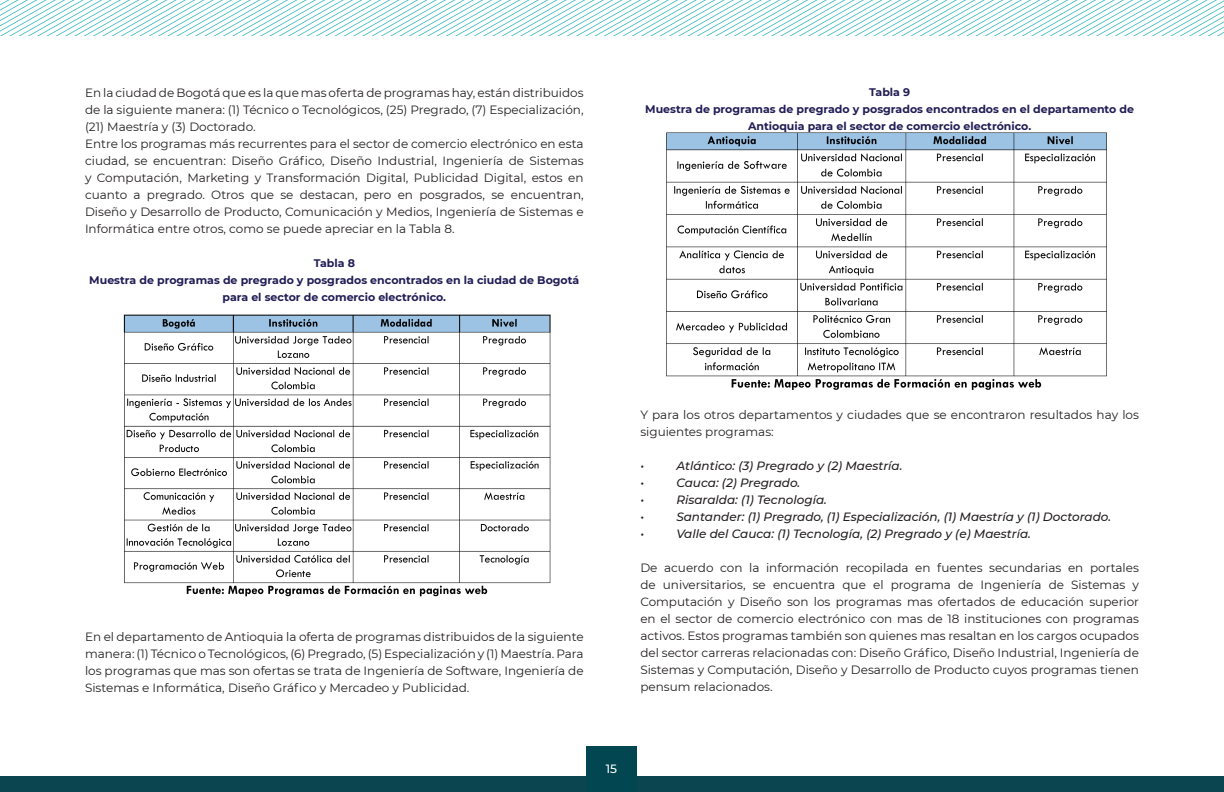
<style>
.page{position:relative;width:1224px;height:792px;background:#fff}
.page>*{position:absolute;margin:0;border:0;box-sizing:border-box;transform-origin:0 0}
.Estilo_de_párrafo_1{font:12px/17px "Montserrat";color:#231f20;text-align:justify}
.Estilo_de_párrafo_1-2{font:italic 500 12px "Montserrat";color:#231f20}
.t1{font:500 12px "Montserrat";color:#fff}
.Titulo_tablas{font:700 11px/17px "Montserrat";color:#211d56;text-align:center}
</style>
<div class="page">
<div style="left:0;top:777px;width:1224px;height:15px;background:#0a4550"></div>
<div style="left:586px;top:747px;width:50px;height:45px;background:#024651"></div>
<svg style="left:0;top:0;width:1224px;height:36px"></svg>
<img style="left:123px;top:314px;width:428px;height:283px">
<img style="left:666px;top:132px;width:441px;height:258px">
<p class="Estilo_de_párrafo_1" style="left:85px;top:83px;width:500px">En la ciudad de Bogotá que es la que mas oferta de programas hay, están distribuidos de la siguiente manera: (1) Técnico o Tecnológicos, (25) Pregrado, (7) Especialización, (21) Maestría y (3) Doctorado.</p>
<p class="Estilo_de_párrafo_1" style="left:85px;top:134px;width:500px">Entre los programas más recurrentes para el sector de comercio electrónico en esta ciudad, se encuentran: Diseño Gráfico, Diseño Industrial, Ingeniería de Sistemas y Computación, Marketing y Transformación Digital, Publicidad Digital, estos en cuanto a pregrado. Otros que se destacan, pero en posgrados, se encuentran, Diseño y Desarrollo de Producto, Comunicación y Medios, Ingeniería de Sistemas e Informática entre otros, como se puede apreciar en la Tabla 8.</p>
<p class="Titulo_tablas" style="left:314px;top:254px;width:43px">Tabla 8</p>
<p class="Titulo_tablas" style="left:89px;top:271px;width:492px">Muestra de programas de pregrado y posgrados encontrados en la ciudad de Bogotá para el sector de comercio electrónico.</p>
<p class="Titulo_tablas" style="left:869px;top:83px;width:43px">Tabla 9</p>
<p class="Titulo_tablas" style="left:645px;top:100px;width:490px">Muestra de programas de pregrado y posgrados encontrados en el departamento de<br>Antioquia para el sector de comercio electrónico.</p>
<p class="Estilo_de_párrafo_1" style="left:85px;top:627px;width:500px">En el departamento de Antioquia la oferta de programas distribuidos de la siguiente manera: (1) Técnico o Tecnológicos, (6) Pregrado, (5) Especialización y (1) Maestría. Para los programas que mas son ofertas se trata de Ingeniería de Software, Ingeniería de Sistemas e Informática, Diseño Gráfico y Mercadeo y Publicidad.</p>
<p class="Estilo_de_párrafo_1" style="left:640px;top:406px;width:500px">Y para los otros departamentos y ciudades que se encontraron resultados hay los siguientes programas:</p>
<p class="Estilo_de_párrafo_1-2" style="left:640px;top:457px;width:5px">•</p>
<p class="Estilo_de_párrafo_1-2" style="left:676px;top:457px;width:228px">Atlántico: (3) Pregrado y (2) Maestría.</p>
<p class="Estilo_de_párrafo_1-2" style="left:640px;top:474px;width:5px">•</p>
<p class="Estilo_de_párrafo_1-2" style="left:676px;top:474px;width:125px">Cauca: (2) Pregrado.</p>
<p class="Estilo_de_párrafo_1-2" style="left:640px;top:491px;width:5px">•</p>
<p class="Estilo_de_párrafo_1-2" style="left:676px;top:491px;width:152px">Risaralda: (1) Tecnología.</p>
<p class="Estilo_de_párrafo_1-2" style="left:640px;top:508px;width:5px">•</p>
<p class="Estilo_de_párrafo_1-2" style="left:676px;top:508px;width:436px">Santander: (1) Pregrado, (1) Especialización, (1) Maestría y (1) Doctorado.</p>
<p class="Estilo_de_párrafo_1-2" style="left:640px;top:525px;width:5px">•</p>
<p class="Estilo_de_párrafo_1-2" style="left:676px;top:525px;width:356px">Valle del Cauca: (1) Tecnología, (2) Pregrado y (e) Maestría.</p>
<p class="Estilo_de_párrafo_1" style="left:640px;top:559px;width:500px">De acuerdo con la información recopilada en fuentes secundarias en portales de universitarios, se encuentra que el programa de Ingeniería de Sistemas y Computación y Diseño son los programas mas ofertados de educación superior en el sector de comercio electrónico con mas de 18 instituciones con programas activos. Estos programas también son quienes mas resaltan en los cargos ocupados del sector carreras relacionadas con: Diseño Gráfico, Diseño Industrial, Ingeniería de Sistemas y Computación, Diseño y Desarrollo de Producto cuyos programas tienen pensum relacionados.</p>
<p class="t1" style="left:606px;top:761px;width:13px">15</p>
</div>
